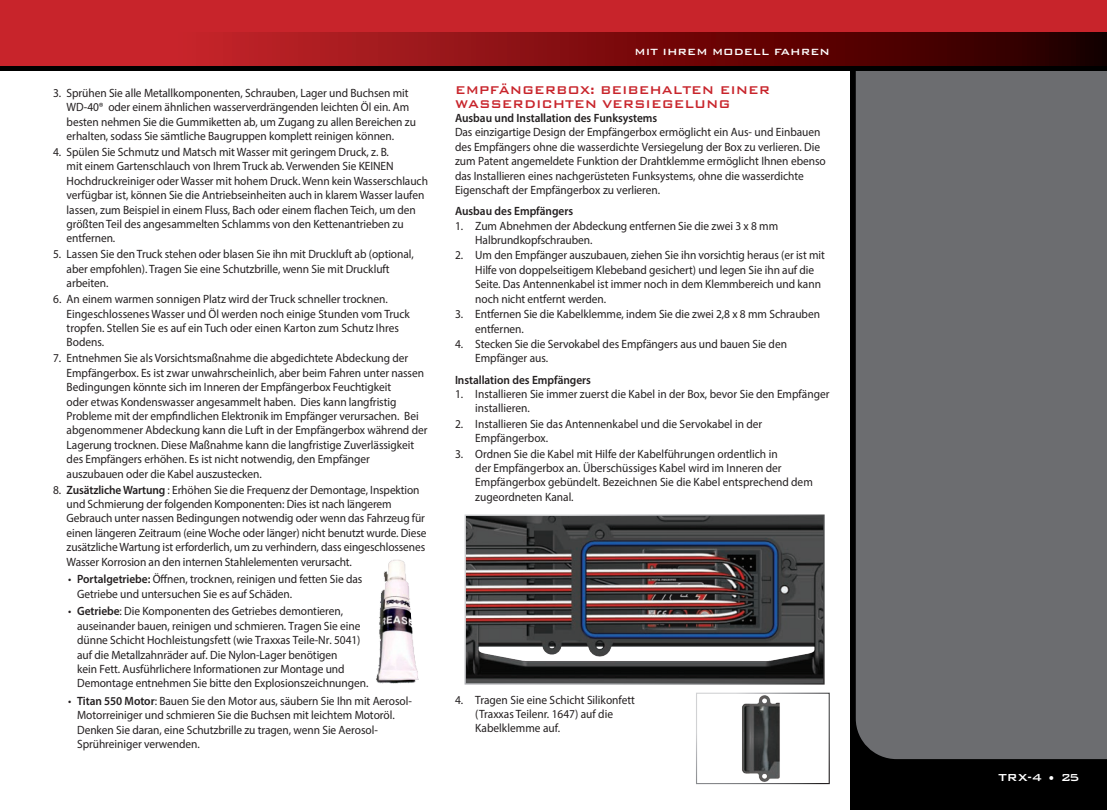
<style>
.page{position:relative;width:1107px;height:810px;background:#fff}
.page>*{position:absolute;margin:0;border:0;box-sizing:border-box;transform-origin:0 0}
.t1{font:500 15px/13.5px "Bank Gothic BT";letter-spacing:-.005em;color:#c8242b;scale:.95 1}
.t2{font:500 13.5px "Bank Gothic BT";color:#fff}
.t3{font:12px/14.4px "Myriad Pro";letter-spacing:-.005em;color:#231f20;scale:.95 1}
.t4{font:600 12px "Myriad Pro";letter-spacing:-.005em;color:#231f20;scale:.95 1}
.t5{font:500 12px "Bank Gothic BT";color:#fff}
.s1{font-weight:600}
</style>
<div class="page">
<div style="left:850px;top:13px;width:257px;height:797px;background:#000"></div>
<div style="left:856px;top:71px;width:251px;height:688px;background:#6c6d70"></div>
<div style="left:0;top:0;width:1107px;height:70px;background:#000"></div>
<div style="left:0;top:0;width:1107px;height:51px;background:#c8242b"></div>
<svg style="left:0;top:32px;width:1107px;height:34px;background:#831013"></svg>
<img style="left:376px;top:559px;width:43px;height:125px">
<img style="left:467px;top:517px;width:356px;height:166px">
<img style="left:742px;top:695px;width:38px;height:87px">
<div style="left:696px;top:693px;width:134px;height:91px;border:1px solid #fff"></div>
<p class="t3" style="left:67px;top:85px;width:369px;text-indent:-14px">3. Sprühen Sie alle Metallkomponenten, Schrauben, Lager und Buchsen mit WD-40® oder einem ähnlichen wasserverdrängenden leichten Öl ein. Am besten nehmen Sie die Gummiketten ab, um Zugang zu allen Bereichen zu erhalten, sodass Sie sämtliche Baugruppen komplett reinigen können.</p>
<p class="t3" style="left:67px;top:145px;width:382px;text-indent:-14px">4. Spülen Sie Schmutz und Matsch mit Wasser mit geringem Druck, z. B.<br>mit einem Gartenschlauch von Ihrem Truck ab. Verwenden Sie KEINEN Hochdruckreiniger oder Wasser mit hohem Druck. Wenn kein Wasserschlauch verfügbar ist, können Sie die Antriebseinheiten auch in klarem Wasser laufen lassen, zum Beispiel in einem Fluss, Bach oder einem flachen Teich, um den größten Teil des angesammelten Schlamms von den Kettenantrieben zu entfernen.</p>
<p class="t3" style="left:67px;top:247px;width:367px;text-indent:-14px">5. Lassen Sie den Truck stehen oder blasen Sie ihn mit Druckluft ab (optional, aber empfohlen). Tragen Sie eine Schutzbrille, wenn Sie mit Druckluft arbeiten.</p>
<p class="t3" style="left:67px;top:292px;width:363px;text-indent:-14px">6. An einem warmen sonnigen Platz wird der Truck schneller trocknen.<br>Eingeschlossenes Wasser und Öl werden noch einige Stunden vom Truck tropfen. Stellen Sie es auf ein Tuch oder einen Karton zum Schutz Ihres Bodens.</p>
<p class="t3" style="left:67px;top:351px;width:381px;text-indent:-14px">7. Entnehmen Sie als Vorsichtsmaßnahme die abgedichtete Abdeckung der Empfängerbox. Es ist zwar unwahrscheinlich, aber beim Fahren unter nassen Bedingungen könnte sich im Inneren der Empfängerbox Feuchtigkeit<br>oder etwas Kondenswasser angesammelt haben. Dies kann langfristig Probleme mit der empfindlichen Elektronik im Empfänger verursachen. Bei abgenommener Abdeckung kann die Luft in der Empfängerbox während der Lagerung trocknen. Diese Maßnahme kann die langfristige Zuverlässigkeit des Empfängers erhöhen. Es ist nicht notwendig, den Empfänger auszubauen oder die Kabel auszustecken.</p>
<p class="t3" style="left:67px;top:482px;width:380px;text-indent:-14px">8. <span class="s1">Zusätzliche Wartung</span> : Erhöhen Sie die Frequenz der Demontage, Inspektion und Schmierung der folgenden Komponenten: Dies ist nach längerem Gebrauch unter nassen Bedingungen notwendig oder wenn das Fahrzeug für einen längeren Zeitraum (eine Woche oder länger) nicht benutzt wurde. Diese zusätzliche Wartung ist erforderlich, um zu verhindern, dass eingeschlossenes Wasser Korrosion an den internen Stahlelementen verursacht.</p>
<p class="t3" style="left:77px;top:572px;width:302px;text-indent:-9px">• <span class="s1">Portalgetriebe:</span> Öffnen, trocknen, reinigen und fetten Sie das<br>Getriebe und untersuchen Sie es auf Schäden.</p>
<p class="t3" style="left:77px;top:604px;width:308px;text-indent:-9px">• <span class="s1">Getriebe</span>: Die Komponenten des Getriebes demontieren, auseinander bauen, reinigen und schmieren. Tragen Sie eine dünne Schicht Hochleistungsfett (wie Traxxas Teile-Nr. 5041) auf die Metallzahnräder auf. Die Nylon-Lager benötigen<br>kein Fett. Ausführlichere Informationen zur Montage und Demontage entnehmen Sie bitte den Explosionszeichnungen.</p>
<p class="t3" style="left:77px;top:694px;width:354px;text-indent:-9px">• <span class="s1">Titan 550 Motor</span>: Bauen Sie den Motor aus, säubern Sie Ihn mit Aerosol-Motorreiniger und schmieren Sie die Buchsen mit leichtem Motoröl.<br>Denken Sie daran, eine Schutzbrille zu tragen, wenn Sie Aerosol-Sprühreiniger verwenden.</p>
<p class="t5" style="left:635px;top:45px;width:197px">MIT IHREM MODELL FAHREN</p>
<p class="t1" style="left:455px;top:83px;width:333px">EMPFÄNGERBOX: BEIBEHALTEN EINER<br>WASSERDICHTEN VERSIEGELUNG</p>
<p class="t4" style="left:455px;top:110px;width:214px">Ausbau und Installation des Funksystems</p>
<p class="t3" style="left:455px;top:125px;width:392px">Das einzigartige Design der Empfängerbox ermöglicht ein Aus- und Einbauen des Empfängers ohne die wasserdichte Versiegelung der Box zu verlieren. Die zum Patent angemeldete Funktion der Drahtklemme ermöglicht Ihnen ebenso das Installieren eines nachgerüsteten Funksystems, ohne die wasserdichte Eigenschaft der Empfängerbox zu verlieren.</p>
<p class="t4" style="left:455px;top:203px;width:126px">Ausbau des Empfängers</p>
<p class="t3" style="left:475px;top:218px;width:320px;text-indent:-20px">1. Zum Abnehmen der Abdeckung entfernen Sie die zwei 3 x 8 mm<br>Halbrundkopfschrauben.</p>
<p class="t3" style="left:475px;top:248px;width:370px;text-indent:-20px">2. Um den Empfänger auszubauen, ziehen Sie ihn vorsichtig heraus (er ist mit Hilfe von doppelseitigem Klebeband gesichert) und legen Sie ihn auf die Seite. Das Antennenkabel ist immer noch in dem Klemmbereich und kann noch nicht entfernt werden.</p>
<p class="t3" style="left:475px;top:307px;width:364px;text-indent:-20px">3. Entfernen Sie die Kabelklemme, indem Sie die zwei 2,8 x 8 mm Schrauben entfernen.</p>
<p class="t3" style="left:475px;top:337px;width:330px;text-indent:-20px">4. Stecken Sie die Servokabel des Empfängers aus und bauen Sie den<br>Empfänger aus.</p>
<p class="t4" style="left:455px;top:372px;width:145px">Installation des Empfängers</p>
<p class="t3" style="left:475px;top:387px;width:374px;text-indent:-20px">1. Installieren Sie immer zuerst die Kabel in der Box, bevor Sie den Empfänger installieren.</p>
<p class="t3" style="left:475px;top:416px;width:304px;text-indent:-20px">2. Installieren Sie das Antennenkabel und die Servokabel in der<br>Empfängerbox.</p>
<p class="t3" style="left:475px;top:446px;width:357px;text-indent:-20px">3. Ordnen Sie die Kabel mit Hilfe der Kabelführungen ordentlich in<br>der Empfängerbox an. Überschüssiges Kabel wird im Inneren der Empfängerbox gebündelt. Bezeichnen Sie die Kabel entsprechend dem zugeordneten Kanal.</p>
<p class="t3" style="left:475px;top:692px;width:170px;text-indent:-20px">4. Tragen Sie eine Schicht Silikonfett (Traxxas Teilenr. 1647) auf die<br>Kabelklemme auf.</p>
<p class="t2" style="left:998px;top:770px;width:83px">TRX-4 • 25</p>
</div>
